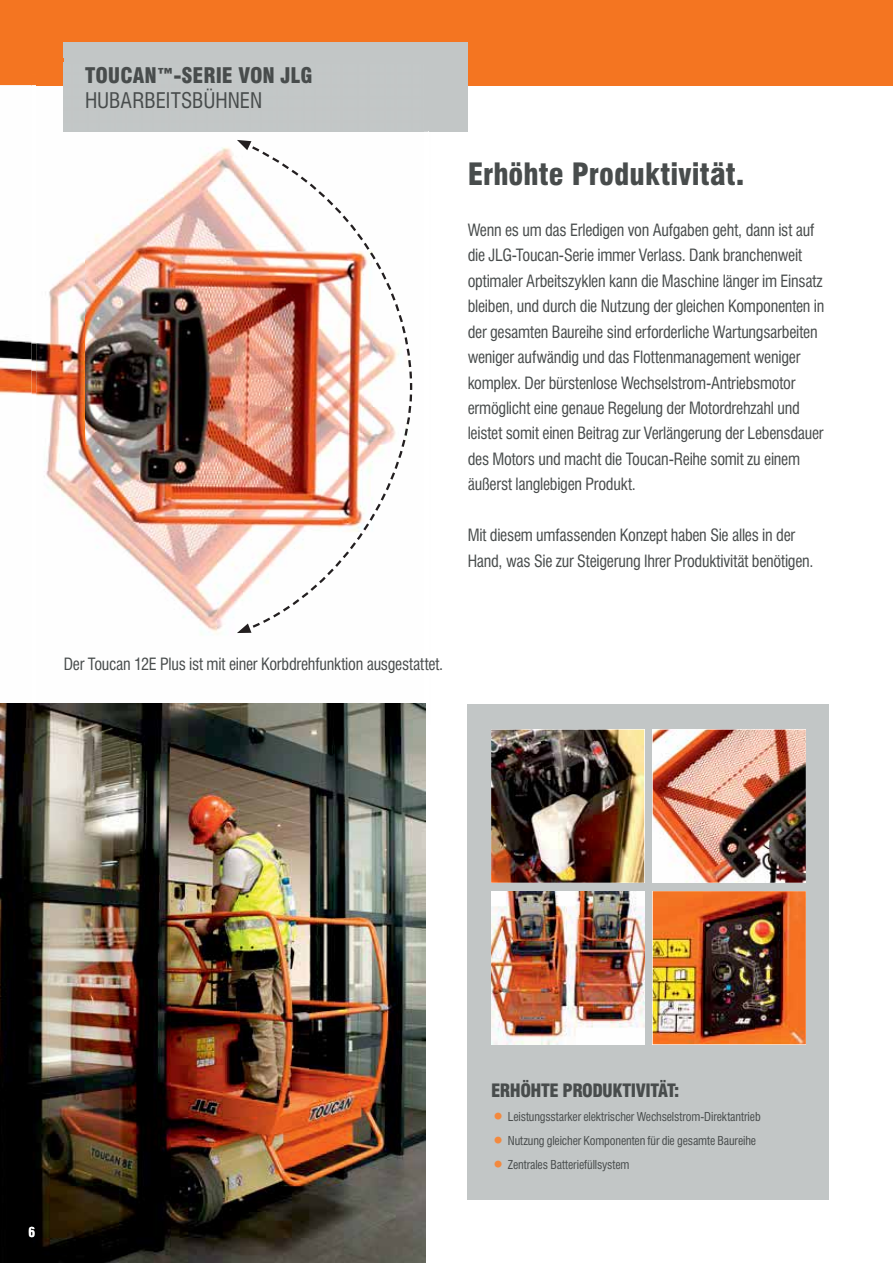
<style>
.page{position:relative;width:893px;height:1263px;background:#fff}
.page>*{position:absolute;margin:0;border:0;box-sizing:border-box;transform-origin:0 0}
.t1{font:900 condensed 30px "Swiss 721 BT";color:#484c4c}
.t2{font:900 condensed 21px "Swiss 721 BT";color:#484c4c}
.t3{font:condensed 21px "Swiss 721 BT";letter-spacing:-.005em;color:#484c4c}
.t4{font:900 condensed 18px "Swiss 721 BT";letter-spacing:-.03em;color:#484c4c}
.t5{font:condensed 16.5px/25.5px "Swiss 721 BT";letter-spacing:-.015em;color:#484c4c}
.t6{font:700 condensed 13.5px "Swiss 721 BT";color:#fff}
.t7{font:condensed 12px "Swiss 721 BT";letter-spacing:-.015em;color:#484c4c}
.s1{font-size:24px;color:#f3893e}
</style>
<div class="page">
<div style="left:0;top:0;width:893px;height:85px;background:#f47521"></div>
<div style="left:468px;top:704px;width:361px;height:495px;background:#c2c6c6"></div>
<img style="left:491px;top:891px;width:153px;height:153px">
<img style="left:653px;top:1044px;width:153px;height:1px">
<img style="left:653px;top:891px;width:153px;height:153px">
<img style="left:491px;top:730px;width:153px;height:153px">
<img style="left:653px;top:730px;width:153px;height:153px">
<div style="left:64px;top:43px;width:404px;height:89px;background:#c2c6c6"></div>
<img style="left:63px;top:42px;width:365px;height:16px">
<img style="left:64px;top:43px;width:364px;height:15px">
<img style="left:0;top:85px;width:426px;height:640px">
<img style="left:423px;top:85px;width:6px;height:47px">
<img style="left:423px;top:132px;width:3px;height:571px">
<img style="left:32px;top:85px;width:4px;height:587px">
<img style="left:63px;top:63px;width:1px;height:22px">
<img style="left:85px;top:132px;width:338px;height:313px">
<img style="left:36px;top:445px;width:387px;height:258px">
<img style="left:36px;top:85px;width:49px;height:361px">
<img style="left:64px;top:85px;width:359px;height:47px">
<img style="left:237px;top:140px;width:176px;height:493px">
<img style="left:0;top:704px;width:425px;height:559px">
<p class="t2" style="left:85px;top:65px;width:229px">TOUCAN™-SERIE VON JLG</p>
<p class="t3" style="left:85px;top:90px;width:179px">HUBARBEITSBÜHNEN</p>
<h1 class="t1" style="left:468px;top:159px;width:278px">Erhöhte Produktivität.</h1>
<p class="t5" style="left:468px;top:218px;width:358px">Wenn es um das Erledigen von Aufgaben geht, dann ist auf die JLG-Toucan-Serie immer Verlass. Dank branchenweit optimaler Arbeitszyklen kann die Maschine länger im Einsatz bleiben, und durch die Nutzung der gleichen Komponenten in der gesamten Baureihe sind erforderliche Wartungsarbeiten weniger aufwändig und das Flottenmanagement weniger komplex. Der bürstenlose Wechselstrom-Antriebsmotor ermöglicht eine genaue Regelung der Motordrehzahl und leistet somit einen Beitrag zur Verlängerung der Lebensdauer des Motors und macht die Toucan-Reihe somit zu einem äußerst langlebigen Produkt.</p>
<p class="t5" style="left:468px;top:524px;width:347px">Mit diesem umfassenden Konzept haben Sie alles in der<br>Hand, was Sie zur Steigerung Ihrer Produktivität benötigen.</p>
<p class="t5" style="left:64px;top:652px;width:381px">Der Toucan 12E Plus ist mit einer Korbdrehfunktion ausgestattet.</p>
<p class="t6" style="left:29px;top:1225px;width:8px">6</p>
<p class="t4" style="left:491px;top:1081px;width:190px">ERHÖHTE PRODUKTIVITÄT:</p>
<p class="t7" style="left:491px;top:1110px;width:271px"><span class="s1">•</span> Leistungsstarker elektrischer Wechselstrom-Direktantrieb</p>
<p class="t7" style="left:491px;top:1134px;width:267px"><span class="s1">•</span> Nutzung gleicher Komponenten für die gesamte Baureihe</p>
<p class="t7" style="left:491px;top:1158px;width:140px"><span class="s1">•</span> Zentrales Batteriefüllsystem</p>
</div>
